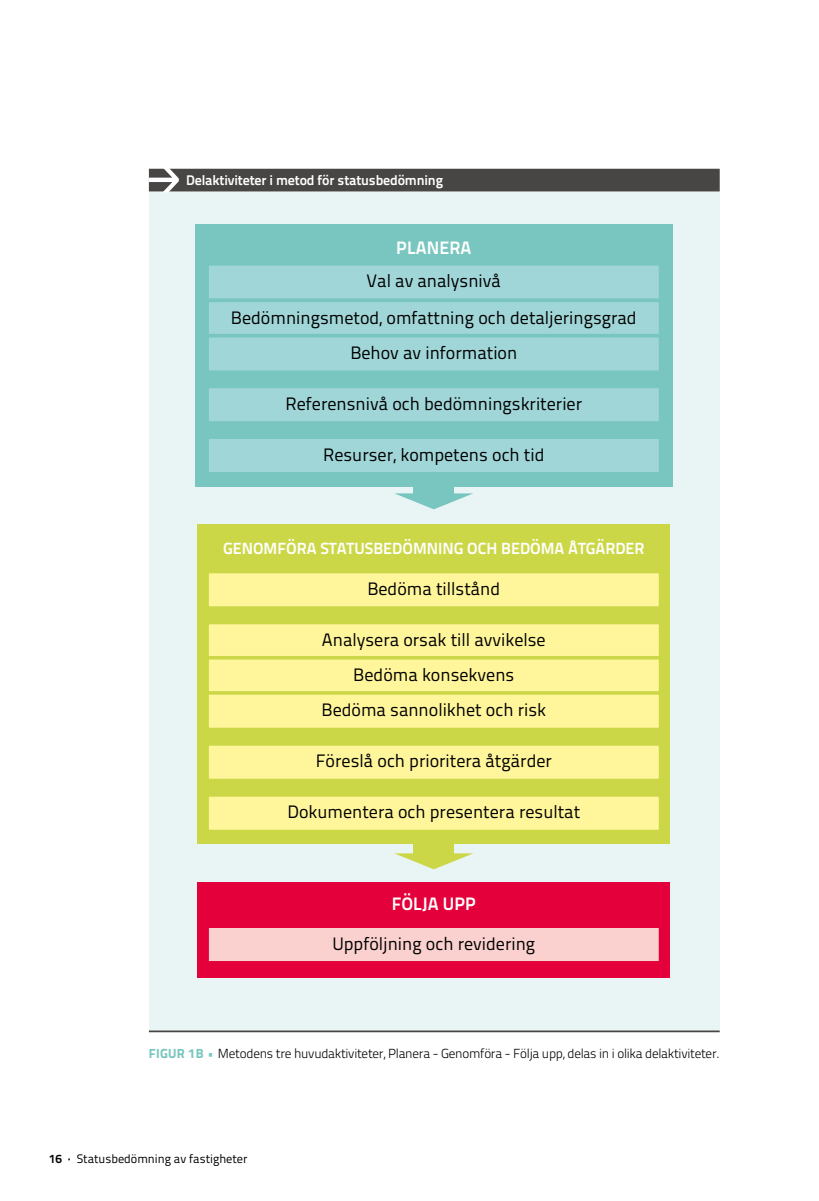
<style>
.page{position:relative;width:819px;height:1201px;background:#fff}
.page>*{position:absolute;margin:0;border:0;box-sizing:border-box;transform-origin:0 0}
.t1{font:18.03px/35.2px "Titillium Text 22 L 400 wt";color:#000;text-align:center}
.t2{font:18.03px "Titillium Text 22 L 800 wt";color:#fff}
.t3{font:16.1px "Titillium Text 22 L 800 wt";color:#fff}
.t4{font:14px "Titillium Text 22 L 800 wt";letter-spacing:-.01em;color:#fff}
.t5{font:13.12px "Titillium Text 22 L 250 wt";letter-spacing:-.02em;color:#000}
.t6{font:12.25px "Titillium Text 22 L 400 wt";color:#000}
.s1{font-family:"Titillium Text 22 L 999 wt";color:#79c6c0}
.s2{font-family:"Titillium Text 22 L 800 wt"}
</style>
<div class="page">
<div style="left:149px;top:192px;width:570px;height:838px;background:#e9f5f4"></div>
<div style="left:195px;top:224px;width:477px;height:262px;background:#79c6c0"></div>
<div style="left:207px;top:386px;width:453px;height:37px;background:#a1d6d8"></div>
<div style="left:205px;top:384px;width:457px;height:41px;border:4px solid #79c6c0"></div>
<div style="left:207px;top:437px;width:453px;height:37px;background:#a1d6d8"></div>
<div style="left:205px;top:435px;width:457px;height:40px;border:4px solid #79c6c0"></div>
<div style="left:197px;top:524px;width:473px;height:320px;background:#ccd748"></div>
<div style="left:207px;top:571px;width:453px;height:37px;background:#fff69b"></div>
<div style="left:205px;top:569px;width:457px;height:41px;border:4px solid #ccd748"></div>
<div style="left:207px;top:622px;width:453px;height:37px;background:#fff69b"></div>
<div style="left:205px;top:620px;width:457px;height:41px;border:4px solid #ccd748"></div>
<div style="left:207px;top:657px;width:453px;height:37px;background:#fff69b"></div>
<div style="left:205px;top:656px;width:457px;height:40px;border:4px solid #ccd748"></div>
<div style="left:207px;top:693px;width:453px;height:36px;background:#fff69b"></div>
<div style="left:205px;top:691px;width:457px;height:40px;border:4px solid #ccd748"></div>
<div style="left:207px;top:744px;width:453px;height:36px;background:#fff69b"></div>
<div style="left:205px;top:742px;width:457px;height:40px;border:4px solid #ccd748"></div>
<div style="left:207px;top:795px;width:453px;height:36px;background:#fff69b"></div>
<div style="left:205px;top:793px;width:457px;height:40px;border:4px solid #ccd748"></div>
<div style="left:413px;top:475px;width:41px;height:26px;background:#79c6c0"></div>
<svg style="left:394px;top:493px;width:79px;height:16px"></svg>
<div style="left:413px;top:835px;width:41px;height:26px;background:#ccd748"></div>
<svg style="left:394px;top:853px;width:79px;height:16px"></svg>
<div style="left:197px;top:882px;width:473px;height:95px;background:#e4003a"></div>
<div style="left:207px;top:926px;width:453px;height:36px;background:#fad1ce"></div>
<div style="left:205px;top:924px;width:457px;height:40px;border:4px solid #e4003a"></div>
<div style="left:207px;top:264px;width:453px;height:36px;background:#a1d6d8"></div>
<div style="left:205px;top:262px;width:457px;height:40px;border:4px solid #79c6c0"></div>
<div style="left:207px;top:300px;width:453px;height:37px;background:#a1d6d8"></div>
<div style="left:205px;top:298px;width:457px;height:41px;border:4px solid #79c6c0"></div>
<div style="left:207px;top:336px;width:453px;height:36px;background:#a1d6d8"></div>
<div style="left:205px;top:334px;width:457px;height:40px;border:4px solid #79c6c0"></div>
<div style="left:149px;top:169px;width:570px;height:22px;background:#484644"></div>
<svg style="left:149px;top:168px;width:30px;height:24px"></svg>
<hr style="left:149px;top:1030px;width:570px;height:2px;background:#484644">
<p class="t4" style="left:186px;top:169px;width:258px">Delaktiviteter i metod för statusbedömning</p>
<p class="t2" style="left:396px;top:234px;width:77px">PLANERA</p>
<p class="t1" style="left:231px;top:262px;width:407px;line-height:35.9px">Val av analysnivå<br>Bedömningsmetod, omfattning och detaljeringsgrad<br>Behov av information</p>
<p class="t1" style="left:285px;top:385px;width:298px">Referensnivå och bedömningskriterier</p>
<p class="t1" style="left:323px;top:436px;width:223px">Resurser, kompetens och tid</p>
<p class="t3" style="left:223px;top:536px;width:423px">GENOMFÖRA STATUSBEDÖMNING OCH BEDÖMA ÅTGÄRDER</p>
<p class="t1" style="left:367px;top:570px;width:134px">Bedöma tillstånd</p>
<p class="t1" style="left:321px;top:621px;width:226px">Analysera orsak till avvikelse<br>Bedöma konsekvens<br>Bedöma sannolikhet och risk</p>
<p class="t1" style="left:316px;top:742px;width:238px">Föreslå och prioritera åtgärder</p>
<p class="t1" style="left:287px;top:793px;width:294px">Dokumentera och presentera resultat</p>
<p class="t2" style="left:391px;top:890px;width:86px">FÖLJA UPP</p>
<p class="t1" style="left:332px;top:925px;width:204px">Uppföljning och revidering</p>
<p class="t5" style="left:149px;top:1043px;width:572px"><span class="s1">FIGUR 1B •</span> Metodens tre huvudaktiviteter, Planera - Genomföra - Följa upp, delas in i olika delaktiviteter.</p>
<p class="t6" style="left:49px;top:1149px;width:200px"><span class="s2">16 ·</span> Statusbedömning av fastigheter</p>
</div>
